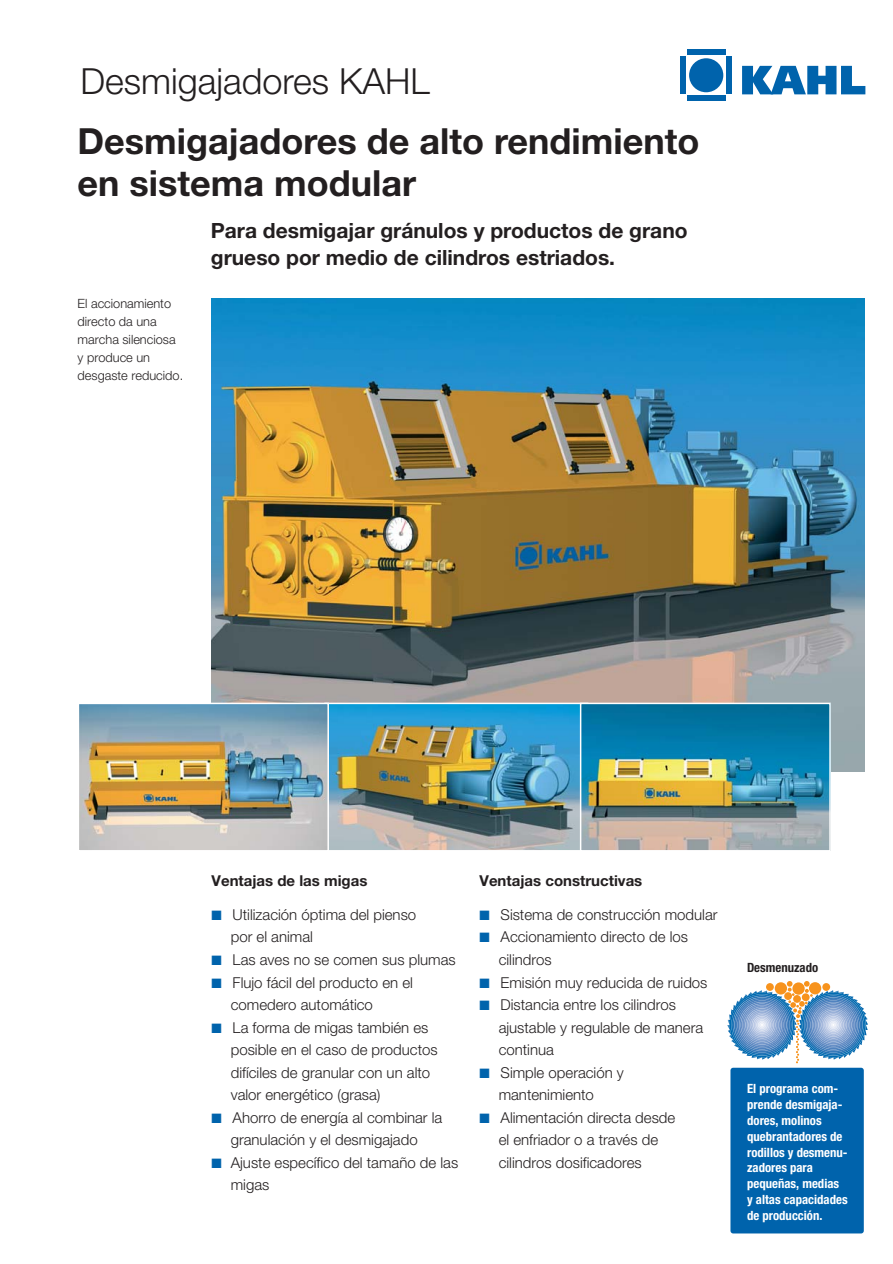
<style>
.page{position:relative;width:893px;height:1264px;background:#fff}
.page>*{position:absolute;margin:0;border:0;box-sizing:border-box;transform-origin:0 0}
.t1{font:700 36px/42px "Helvetica Neue";color:#231f20}
.t2{font:300 36px "Helvetica Neue";color:#231f20}
.t3{font:700 21px/27px "Helvetica Neue";color:#231f20}
.t4{font:300 15px/22.5px "Helvetica Neue";color:#231f20}
.t5{font:700 15px "Helvetica Neue";color:#231f20}
.t6{font:700 condensed 12.75px/15.8px "Helvetica Neue";color:#fff}
.t7{font:300 12.75px/18px "Helvetica Neue";color:#231f20}
.t8{font:700 condensed 12.75px "Helvetica Neue";color:#231f20}
.s1{color:#0063ac}
</style>
<div class="page">
<img style="left:79px;top:49px;width:789px;height:1185px">
<h1 class="t2" style="left:80px;top:69px;width:351px">Desmigajadores KAHL</h1>
<h1 class="t1" style="left:78px;top:123px;width:623px">Desmigajadores de alto rendimiento en sistema modular</h1>
<h2 class="t3" style="left:211px;top:219px;width:478px">Para desmigajar gránulos y productos de grano grueso por medio de cilindros estriados.</h2>
<p class="t7" style="left:78px;top:295px;width:107px">El accionamiento directo da una marcha silenciosa y produce un desgaste reducido.</p>
<p class="t5" style="left:212px;top:875px;width:157px">Ventajas de las migas</p>
<p class="t4" style="left:231px;top:904px;width:187px;text-indent:-19px"><span class="s1">■</span> Utilización óptima del pienso por el animal</p>
<p class="t4" style="left:212px;top:949px;width:246px"><span class="s1">■</span> Las aves no se comen sus plumas</p>
<p class="t4" style="left:231px;top:972px;width:184px;text-indent:-19px"><span class="s1">■</span> Flujo fácil del producto en el comedero automático</p>
<p class="t4" style="left:231px;top:1017px;width:208px;text-indent:-19px"><span class="s1">■</span> La forma de migas también es posible en el caso de productos difíciles de granular con un alto valor energético (grasa)</p>
<p class="t4" style="left:212px;top:1107px;width:232px;text-align:center"><span class="s1">■</span> Ahorro de energía al combinar la granulación y el desmigajado</p>
<p class="t4" style="left:231px;top:1152px;width:229px;text-indent:-19px"><span class="s1">■</span> Ajuste específico del tamaño de las migas</p>
<p class="t5" style="left:479px;top:875px;width:164px">Ventajas constructivas</p>
<p class="t4" style="left:479px;top:904px;width:239px"><span class="s1">■</span> Sistema de construcción modular</p>
<p class="t4" style="left:499px;top:927px;width:191px;text-indent:-19px"><span class="s1">■</span> Accionamiento directo de los cilindros</p>
<p class="t4" style="left:479px;top:972px;width:229px"><span class="s1">■</span> Emisión muy reducida de ruidos</p>
<p class="t4" style="left:499px;top:994px;width:206px;text-indent:-19px"><span class="s1">■</span> Distancia entre los cilindros ajustable y regulable de manera continua</p>
<p class="t4" style="left:499px;top:1062px;width:127px;text-indent:-19px"><span class="s1">■</span> Simple operación y mantenimiento</p>
<p class="t4" style="left:499px;top:1107px;width:178px;text-indent:-19px"><span class="s1">■</span> Alimentación directa desde el enfriador o a través de cilindros dosificadores</p>
<p class="t8" style="left:747px;top:963px;width:73px">Desmenuzado</p>
<p class="t6" style="left:747px;top:1082px;width:102px">El programa com&shy;prende desmigaja&shy;dores, molinos quebrantadores de rodillos y desmenu&shy;zadores para pequeñas, medias y altas capacidades de producción.</p>
</div>
